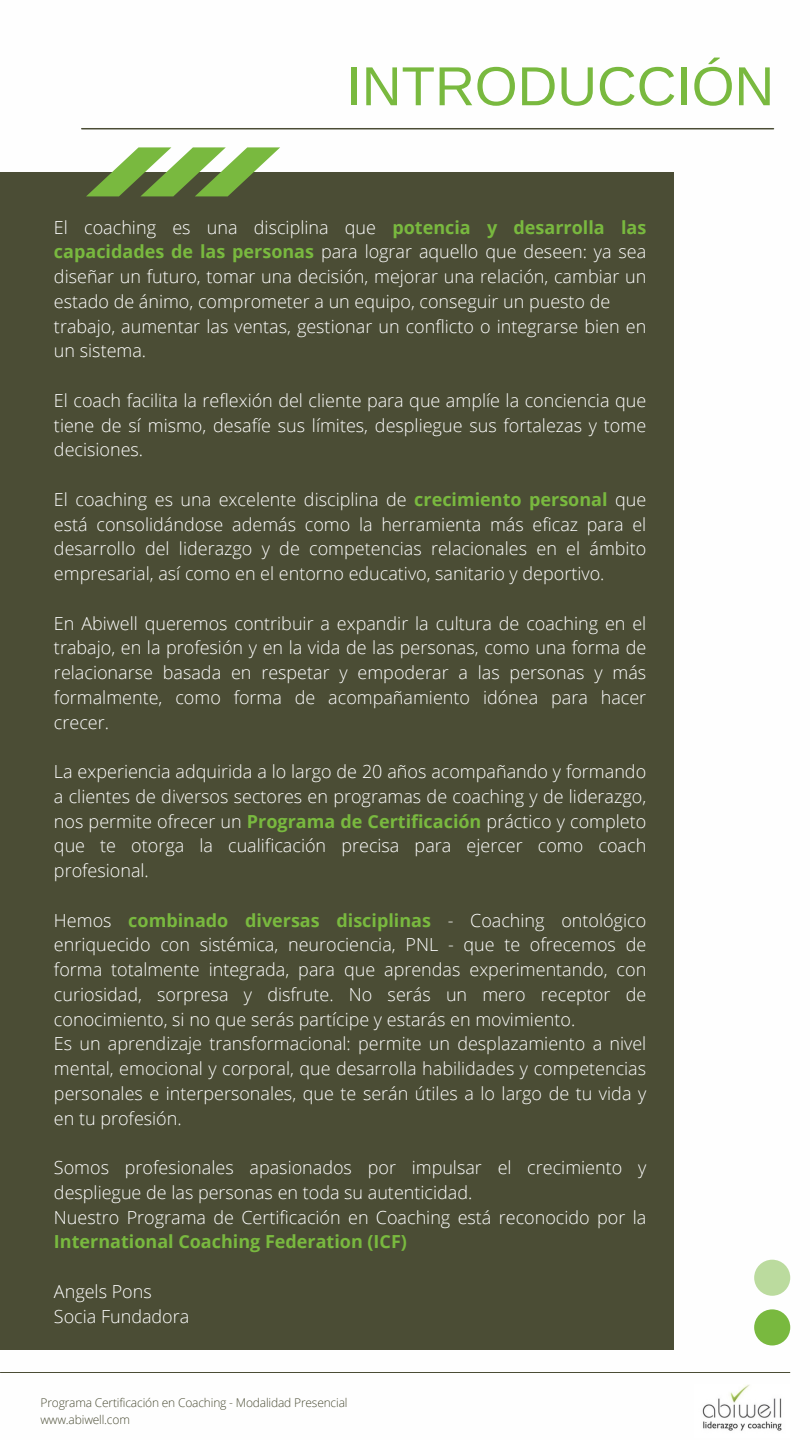
<style>
.page{position:relative;width:810px;height:1440px;background:#fff}
.page>*{position:absolute;margin:0;border:0;box-sizing:border-box;transform-origin:0 0}
.t1{font:55px "Arimo";color:#79b93f}
.t2{font:300 18px/24.8px "Open Sans";color:#fff}
.t3{font:300 12px "Open Sans";letter-spacing:-.015em;color:#4b4d35}
.s1{font-weight:700;color:#79b93f}
</style>
<div class="page">
<div style="left:754px;top:1309px;width:36px;height:36px;background:#79b93f;border-radius:50%"></div>
<div style="left:754px;top:1260px;width:36px;height:36px;background:#bbdb9e;border-radius:50%"></div>
<div style="left:0;top:172px;width:674px;height:1177px;background:#4b4d35"></div>
<svg style="left:86px;top:147px;width:194px;height:49px"></svg>
<hr style="left:82px;top:128px;width:691px;height:1px;background:#4b4d35">
<img style="left:702px;top:1385px;width:80px;height:46px">
<hr style="left:0;top:1372px;width:790px;height:1px;background:#4b4d35">
<h1 class="t1" style="left:346px;top:55px;width:429px">INTRODUCCIÓN</h1>
<p class="t2" style="left:54px;top:214px;width:594px">El coaching es una disciplina que <span class="s1">potencia y desarrolla las capacidades de las personas</span> para lograr aquello que deseen: ya sea diseñar un futuro, tomar una decisión, mejorar una relación, cambiar un estado de ánimo, comprometer a un equipo, conseguir un puesto de trabajo, aumentar las ventas, gestionar un conflicto o integrarse bien en un sistema.</p>
<h2 class="t2" style="left:54px;top:388px;width:594px;text-align:justify">El coach facilita la reflexión del cliente para que amplíe la conciencia que tiene de sí mismo, desafíe sus límites, despliegue sus fortalezas y tome decisiones.</h2>
<h2 class="t2" style="left:54px;top:487px;width:594px;text-align:justify">El coaching es una excelente disciplina de <span class="s1">crecimiento personal</span> que está consolidándose además como la herramienta más eficaz para el desarrollo del liderazgo y de competencias relacionales en el ámbito empresarial, así como en el entorno educativo, sanitario y deportivo.</h2>
<h2 class="t2" style="left:54px;top:610px;width:594px;text-align:justify">En Abiwell queremos contribuir a expandir la cultura de coaching en el trabajo, en la profesión y en la vida de las personas, como una forma de relacionarse basada en respetar y empoderar a las personas y más formalmente, como forma de acompañamiento idónea para hacer crecer.</h2>
<h2 class="t2" style="left:54px;top:759px;width:594px;text-align:justify">La experiencia adquirida a lo largo de 20 años acompañando y formando a clientes de diversos sectores en programas de coaching y de liderazgo, nos permite ofrecer un <span class="s1">Programa de Certificación</span> prá ctico y completo que te otorga la cualificación precisa para ejercer como coach profesional.</h2>
<h2 class="t2" style="left:54px;top:907px;width:594px">Hemos <span class="s1">combinado diversas disciplinas</span> - Coaching ontológico enriquecido con sistémica, neurociencia, PNL - que te ofrecemos de forma totalmente integrada, para que aprendas experimentando, con curiosidad, sorpresa y disfrute. No serás un mero receptor de conocimiento, si no que serás partícipe y estarás en movimiento.<br>Es un aprendizaje transformacional: permite un desplazamiento a nivel mental, emocional y corporal, que desarrolla habilidades y competencias personales e interpersonales, que te será n útiles a lo largo de tu vida y en tu profesión.</h2>
<h2 class="t2" style="left:54px;top:1155px;width:594px">Somos profesionales apasionados por impulsar el crecimiento y despliegue de las personas en toda su autenticidad.<br>Nuestro Programa de Certificación en Coaching está reconocido por la <span class="s1">International Coaching Federation (ICF)</span></h2>
<h2 class="t2" style="left:54px;top:1279px;width:137px">Angels Pons<br>Socia Fundadora</h2>
<p class="t3" style="left:40px;top:1394px;width:309px">Programa Certificación en Coaching - Modalidad Presencial</p>
<p class="t3" style="left:40px;top:1411px;width:91px">www.abiwell.com</p>
</div>
